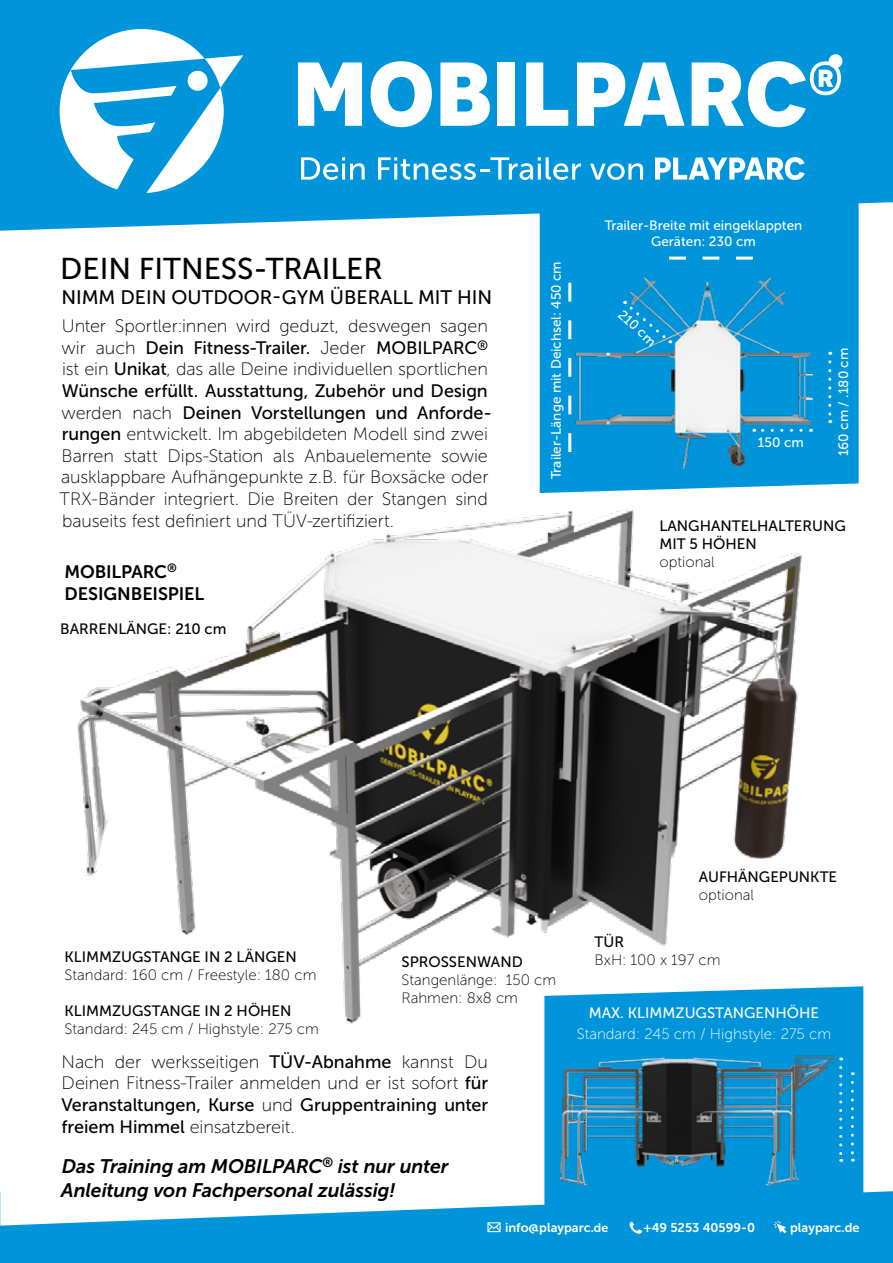
<style>
.page{position:relative;width:893px;height:1263px;background:#fff}
.page>*{position:absolute;margin:0;border:0;box-sizing:border-box;transform-origin:0 0}
.t1{font:30px "Museo Sans 500";color:#000}
.t2{font:italic 19.5px/23.4px "Museo Sans 700";letter-spacing:-.005em;color:#000}
.t3{font:19.5px "Museo Sans 500";color:#000}
.t4{font:18px/21.6px "Museo Sans 100";letter-spacing:-.005em;color:#000;text-align:justify}
.t5{font:18px/21.6px "Museo Sans 500";letter-spacing:-.005em;color:#000}
.t6{font:18px/21.6px "Museo Sans 700";letter-spacing:-.005em;color:#000}
.t7{font:15px/18px "Museo Sans 500";color:#000}
.t8{font:15px/18px "Museo Sans 100";color:#000}
.t9{font:15px "Museo Sans 100";color:#fff}
.t10{font:15px "Museo Sans 500";color:#fff}
.t11{font:13.5px/16.2px "Museo Sans 500";color:#fff;text-align:center}
.t12{font:12.75px "Museo Sans 700";color:#fff}
.s1{font-family:"Museo Sans 100"}
.s2{font-family:"Museo Sans 500"}
.s3{font-size:12.3px}
</style>
<div class="page">
<img style="left:77px;top:508px;width:725px;height:516px">
<div style="left:540px;top:231px;width:319px;height:262px;background:#0095db"></div>
<svg style="left:544px;top:986px;width:319px;height:205px;background:#1a9fde"></svg>
<div style="left:0;top:0;width:893px;height:231px;background:#0095db"></div>
<img style="left:569px;top:269px;width:245px;height:205px">
<svg style="left:828px;top:362px;width:3px;height:61px"></svg>
<svg style="left:568px;top:283px;width:3px;height:169px"></svg>
<svg style="left:754px;top:429px;width:47px;height:3px"></svg>
<svg style="left:669px;top:257px;width:84px;height:3px"></svg>
<svg style="left:625px;top:301px;width:46px;height:42px;background:#0f98d8"></svg>
<img style="left:561px;top:1018px;width:268px;height:173px">
<svg style="left:851px;top:1082px;width:3px;height:79px"></svg>
<svg style="left:839px;top:1067px;width:3px;height:95px"></svg>
<img style="left:794px;top:1000px;width:45px;height:84px">
<hr style="left:0;top:0;width:3px;height:200px;background:#0095db">
<svg style="left:0;top:1191px;width:893px;height:72px;fill:#0095db"></svg>
<div style="left:829px;top:54px;width:13px;height:14px;background:#fff;border-radius:50%"></div>
<svg style="left:60px;top:29px;width:183px;height:164px"></svg>
<div style="left:188px;top:71px;width:20px;height:20px;background:#fff;border-radius:50%"></div>
<svg style="left:298px;top:62px;width:64px;height:64px"></svg>
<svg style="left:371px;top:61px;width:61px;height:66px"></svg>
<svg style="left:440px;top:62px;width:50px;height:64px"></svg>
<div style="left:498px;top:62px;width:17px;height:64px;background:#fff"></div>
<svg style="left:526px;top:62px;width:42px;height:64px"></svg>
<svg style="left:577px;top:62px;width:108px;height:64px"></svg>
<svg style="left:692px;top:61px;width:149px;height:66px"></svg>
<svg style="left:301px;top:157px;width:64px;height:23px"></svg>
<svg style="left:378px;top:157px;width:203px;height:23px"></svg>
<svg style="left:590px;top:163px;width:53px;height:17px"></svg>
<svg style="left:655px;top:157px;width:150px;height:23px"></svg>
<svg style="left:629px;top:1222px;width:13px;height:12px"></svg>
<svg style="left:487px;top:1222px;width:14px;height:10px"></svg>
<svg style="left:774px;top:1221px;width:12px;height:12px"></svg>
<h1 class="t1" style="left:60px;top:252px;width:324px">DEIN FITNESS-TRAILER</h1>
<p class="t3" style="left:61px;top:287px;width:433px">NIMM DEIN OUTDOOR-GYM ÜBERALL MIT HIN</p>
<p class="t4" style="left:62px;top:315px;width:428px">Unter Sportler:innen wird geduzt, deswegen sagen</p>
<p class="t5" style="left:62px;top:337px;width:428px"><span class="s1">wir auch</span> Dein Fitness-Trailer. <span class="s1">Jeder</span> MOBILPARC<sup>®</sup></p>
<p class="t4" style="left:62px;top:359px;width:427px">ist ein <span class="s2">Unikat</span>, das alle Deine individuellen sportlichen</p>
<p class="t5" style="left:62px;top:380px;width:432px">Wünsche erfüllt. Ausstattung, Zubehör und Design <span class="s1">werden nach</span> Deinen Vorstellungen und Anforde-</p>
<p class="t4" style="left:60px;top:423px;width:430px"><span class="s2">rungen</span> entwickelt. Im abgebildeten Modell sind zwei Barren statt Dips-Station als Anbauelemente sowie ausklappbare Aufhängepunkte z.B. für Boxsäcke oder TRX-Bänder integriert. Die Breiten der Stangen sind bauseits fest definiert und TÜV-zertifiziert.</p>
<p class="t6" style="left:64px;top:561px;width:141px">MOBILPARC<sup>®<br></sup>DESIGNBEISPIEL</p>
<p class="t7" style="left:60px;top:620px;width:168px">BARRENLÄNGE: 210 cm</p>
<p class="t11" style="left:548px;top:479px;width:220px;rotate:-90deg">Trailer-Länge mit Deichsel: 450 cm</p>
<p class="t11" style="left:605px;top:217px;width:199px">Trailer-Breite mit eingeklappten<br>Geräten: 230 cm</p>
<p class="t11" style="left:626px;top:306px;width:47px;rotate:43deg">210 cm</p>
<p class="t11" style="left:758px;top:434px;width:47px">150 cm</p>
<p class="t11" style="left:835px;top:456px;width:110px;rotate:-90deg">160 cm / .180 cm</p>
<p class="t7" style="left:659px;top:517px;width:188px">LANGHANTELHALTERUNG<br>MIT 5 HÖHEN</p>
<p class="t8" style="left:659px;top:553px;width:57px">optional</p>
<p class="t7" style="left:65px;top:948px;width:234px">KLIMMZUGSTANGE IN 2 LÄNGEN</p>
<p class="t8" style="left:65px;top:966px;width:253px">Standard: 160 cm / Freestyle: 180 cm</p>
<p class="t7" style="left:65px;top:1002px;width:229px">KLIMMZUGSTANGE IN 2 HÖHEN</p>
<p class="t8" style="left:65px;top:1020px;width:256px">Standard: 245 cm / Highstyle: 275 cm</p>
<p class="t7" style="left:401px;top:953px;width:123px">SPROSSENWAND</p>
<p class="t8" style="left:401px;top:971px;width:156px">Stangenlänge: 150 cm<br>Rahmen: 8x8 cm</p>
<p class="t4" style="left:62px;top:1051px;width:428px">Nach der werksseitigen <span class="s2">TÜV-Abnahme</span> kannst Du<br>Deinen Fitness-Trailer anmelden und er ist sofort <span class="s2">für</span></p>
<p class="t5" style="left:61px;top:1094px;width:428px">Veranstaltungen, Kurse <span class="s1">und</span> Gruppentraining unter</p>
<p class="t4" style="left:62px;top:1116px;width:235px"><span class="s2">freiem Himmel</span> einsatzbereit.</p>
<p class="t2" style="left:61px;top:1155px;width:389px">Das Training am MOBILPARC<sup>®</sup> ist nur unter<br>Anleitung von Fachpersonal zulässig!</p>
<p class="t7" style="left:699px;top:867px;width:140px">AUFHÄNGEPUNKTE</p>
<p class="t8" style="left:699px;top:886px;width:57px">optional</p>
<p class="t7" style="left:595px;top:932px;width:31px">TÜR</p>
<p class="t8" style="left:595px;top:950px;width:128px">BxH: 100 x 197 cm</p>
<p class="t10" style="left:589px;top:1005px;width:232px">MAX. KLIMMZUGSTANGENHÖHE</p>
<p class="t9" style="left:577px;top:1026px;width:256px">Standard: 245 cm / Highstyle: 275 cm</p>
<p class="t12" style="left:505px;top:1220px;width:105px">info@playparc.<span class="s3">de</span></p>
<p class="t12" style="left:644px;top:1220px;width:113px">+49 5253 40599-0</p>
<p class="t12" style="left:790px;top:1220px;width:71px">playparc.de</p>
</div>
